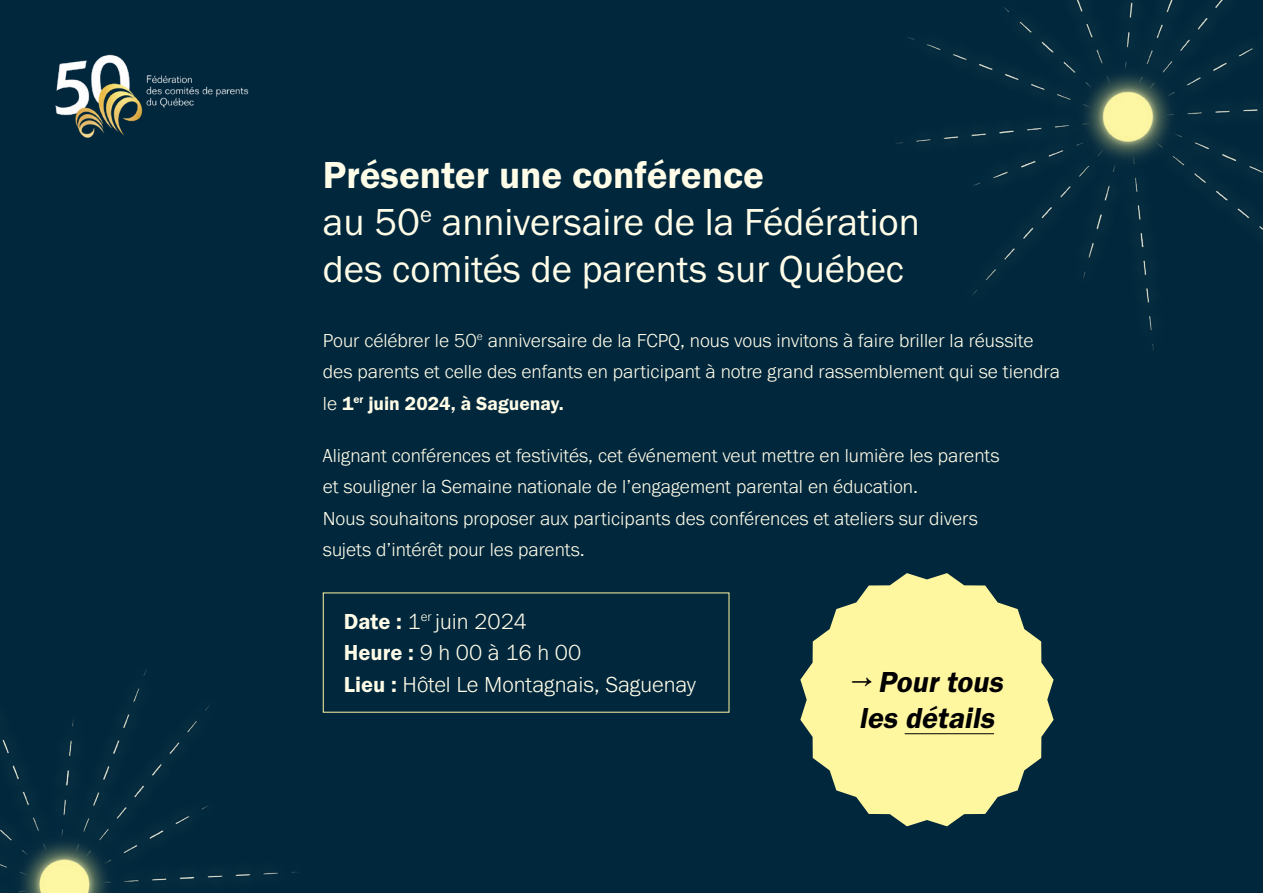
<style>
.page{position:relative;width:1263px;height:893px;background:#01273d}
.page>*{position:absolute;margin:0;border:0;box-sizing:border-box;transform-origin:0 0}
.t1{font:39px/46.8px "Franklin Gothic URW Boo";color:#fffce7}
.t2{font:39px "Franklin Gothic URW Dem";color:#fffce7}
.t3{font:italic 30px/36px "Franklin Gothic URW Dem";color:#000}
.t4{font:300 22.5px/31.5px "Franklin Gothic URW";color:#fffce7}
.t5{font:300 19.5px/31.5px "Franklin Gothic URW";color:#fffce7}
.t6{font:19.5px "Franklin Gothic URW Dem";color:#fffce7}
.s1{font-family:"Franklin Gothic URW";font-weight:300}
.s2{font-family:"Franklin Gothic URW Dem";font-weight:400}
</style>
<div class="page">
<img style="left:55px;top:54px;width:194px;height:84px">
<img style="left:0;top:669px;width:298px;height:224px">
<img style="left:895px;top:0;width:368px;height:350px">
<svg style="left:800px;top:573px;width:253px;height:253px;fill:#fff6a0"></svg>
<hr style="left:905px;top:733px;width:89px;height:1px;background:#000">
<h1 class="t2" style="left:323px;top:151px;width:443px">Présenter une conférence</h1>
<h1 class="t1" style="left:323px;top:198px;width:599px">au 50<sup>e</sup> anniversaire de la Fédération des comités de parents sur Québec</h1>
<p class="t5" style="left:323px;top:324px;width:739px">Pour célébrer le 50<sup>e</sup> anniversaire de la FCPQ, nous vous invitons à faire briller la réussite des parents et celle des enfants en participant à notre grand rassemblement qui se tiendra</p>
<p class="t6" style="left:323px;top:391px;width:242px"><span class="s1">le</span> 1<sup>er</sup> juin 2024, à Saguenay.</p>
<p class="t5" style="left:323px;top:439px;width:678px">Alignant conférences et festivités, cet événement veut mettre en lumière les parents et souligner la Semaine nationale de l’engagement parental en éducation.<br>Nous souhaitons proposer aux participants des conférences et ateliers sur divers sujets d’intérêt pour les parents.</p>
<p class="t4" style="left:344px;top:605px;width:354px"><span class="s2">Date :</span> 1<sup>er</sup> juin 2024<br><span class="s2">Heure :</span> 9 h 00 à 16 h 00<br><span class="s2">Lieu :</span> Hôtel Le Montagnais, Saguenay</p>
<h2 class="t3" style="left:850px;top:663px;width:160px">→ Pourtous les détails</h2>
</div>
